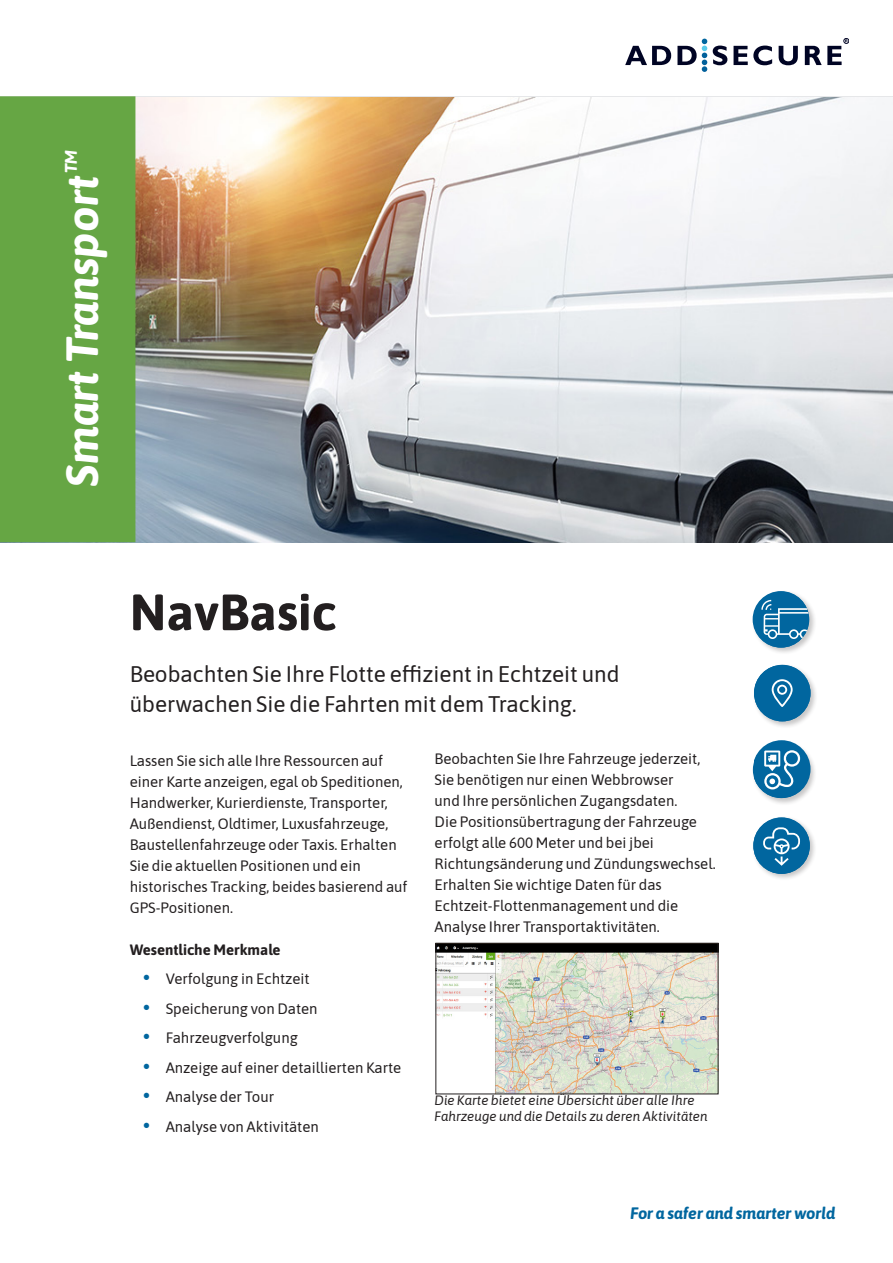
<style>
.page{position:relative;width:893px;height:1263px;background:#fff}
.page>*{position:absolute;margin:0;border:0;box-sizing:border-box;transform-origin:0 0}
.Headline2_AsapBd34_3{font:700 51px "Asap";color:#231f20}
.Category_AsapBoldIta{font:italic 700 45px "Asap";color:#fff}
.Preamble_Asap15_20{font:22.5px/30px "Asap";color:#231f20}
.t1{font:italic 700 16.5px "Asap";color:#01669f}
.Bullet_List_tab_Asap{font:15px/21px "Asap";color:#231f20}
.BodyText_Asap10_14{font:15px/21px "Asap";color:#231f20}
.BodyText_Asap10_14-2{font:700 15px "Asap";color:#231f20}
.Bullet_List_tab_Asap-2{font:italic 13.5px/16.5px "Asap";color:#231f20}
</style>
<div class="page">
<svg style="left:625px;top:38px;width:224px;height:34px"></svg>
<img style="left:135px;top:98px;width:758px;height:444px">
<div style="left:752px;top:816px;width:65px;height:65px;background:#231f20;opacity:.25"></div>
<div style="left:751px;top:589px;width:66px;height:66px;background:#231f20;opacity:.25"></div>
<div style="left:752px;top:663px;width:66px;height:66px;background:#231f20;opacity:.25"></div>
<div style="left:751px;top:740px;width:66px;height:66px;background:#231f20;opacity:.25"></div>
<img style="left:438px;top:945px;width:278px;height:147px">
<div style="left:436px;top:943px;width:282px;height:151px;border:1px solid #231f20"></div>
<div style="left:1px;top:97px;width:134px;height:444px;background:#66a644"></div>
<div style="left:0;top:96px;width:135px;height:446px;border:2px solid #66a644"></div>
<div style="left:754px;top:665px;width:56px;height:56px;background:#01669f;border-radius:50%"></div>
<svg style="left:772px;top:679px;width:21px;height:28px"></svg>
<div style="left:753px;top:592px;width:56px;height:56px;background:#01669f;border-radius:50%"></div>
<svg style="left:761px;top:600px;width:47px;height:39px"></svg>
<div style="left:753px;top:818px;width:57px;height:56px;background:#01669f;border-radius:50%"></div>
<svg style="left:763px;top:827px;width:37px;height:39px"></svg>
<svg style="left:754px;top:740px;width:56px;height:58px"></svg>
<p class="Category_AsapBoldIta" style="left:51px;top:487px;width:341px;rotate:-90deg">Smart Transport<sup>™</sup></p>
<p class="Headline2_AsapBd34_3" style="left:130px;top:576px;width:208px">NavBasic</p>
<p class="Preamble_Asap15_20" style="left:130px;top:658px;width:491px">Beobachten Sie Ihre Flotte effizient in Echtzeit und überwachen Sie die Fahrten mit dem Tracking.</p>
<p class="BodyText_Asap10_14" style="left:130px;top:749px;width:279px">Lassen Sie sich alle Ihre Ressourcen auf einer Karte anzeigen, egal ob Speditionen, Handwerker, Kurierdienste, Transporter, Außendienst, Oldtimer, Luxusfahrzeuge, Baustellenfahrzeuge oder Taxis. Erhalten Sie die aktuellen Positionen und ein historisches Tracking, beides basierend auf GPS-Positionen.</p>
<p class="BodyText_Asap10_14-2" style="left:130px;top:939px;width:152px">Wesentliche Merkmale</p>
<p class="Bullet_List_tab_Asap" style="left:166px;top:968px;width:145px">Verfolgung in Echtzeit</p>
<p class="Bullet_List_tab_Asap" style="left:166px;top:997px;width:153px">Speicherung von Daten</p>
<p class="Bullet_List_tab_Asap" style="left:166px;top:1027px;width:134px">Fahrzeugverfolgung</p>
<p class="Bullet_List_tab_Asap" style="left:166px;top:1056px;width:237px">Anzeige auf einer detaillierten Karte</p>
<p class="Bullet_List_tab_Asap" style="left:166px;top:1086px;width:110px">Analyse der Tour</p>
<p class="Bullet_List_tab_Asap" style="left:166px;top:1115px;width:155px">Analyse von Aktivitäten</p>
<p class="Bullet_List_tab_Asap" style="left:435px;top:748px;width:283px">Beobachten Sie Ihre Fahrzeuge jederzeit, Sie benötigen nur einen Webbrowser<br>und Ihre persönlichen Zugangsdaten.<br>Die Positionsübertragung der Fahrzeuge erfolgt alle 600 Meter und bei jbei Richtungsänderung und Zündungswechsel.<br>Erhalten Sie wichtige Daten für das Echtzeit-Flottenmanagement und die Analyse Ihrer Transportaktivitäten.</p>
<p class="Bullet_List_tab_Asap-2" style="left:435px;top:1091px;width:275px">Die Karte bietet eine Übersicht über alle Ihre<br>Fahrzeuge und die Details zu deren Aktivitäten</p>
<p class="t1" style="left:630px;top:1201px;width:207px">For a safer and smarter world</p>
</div>
